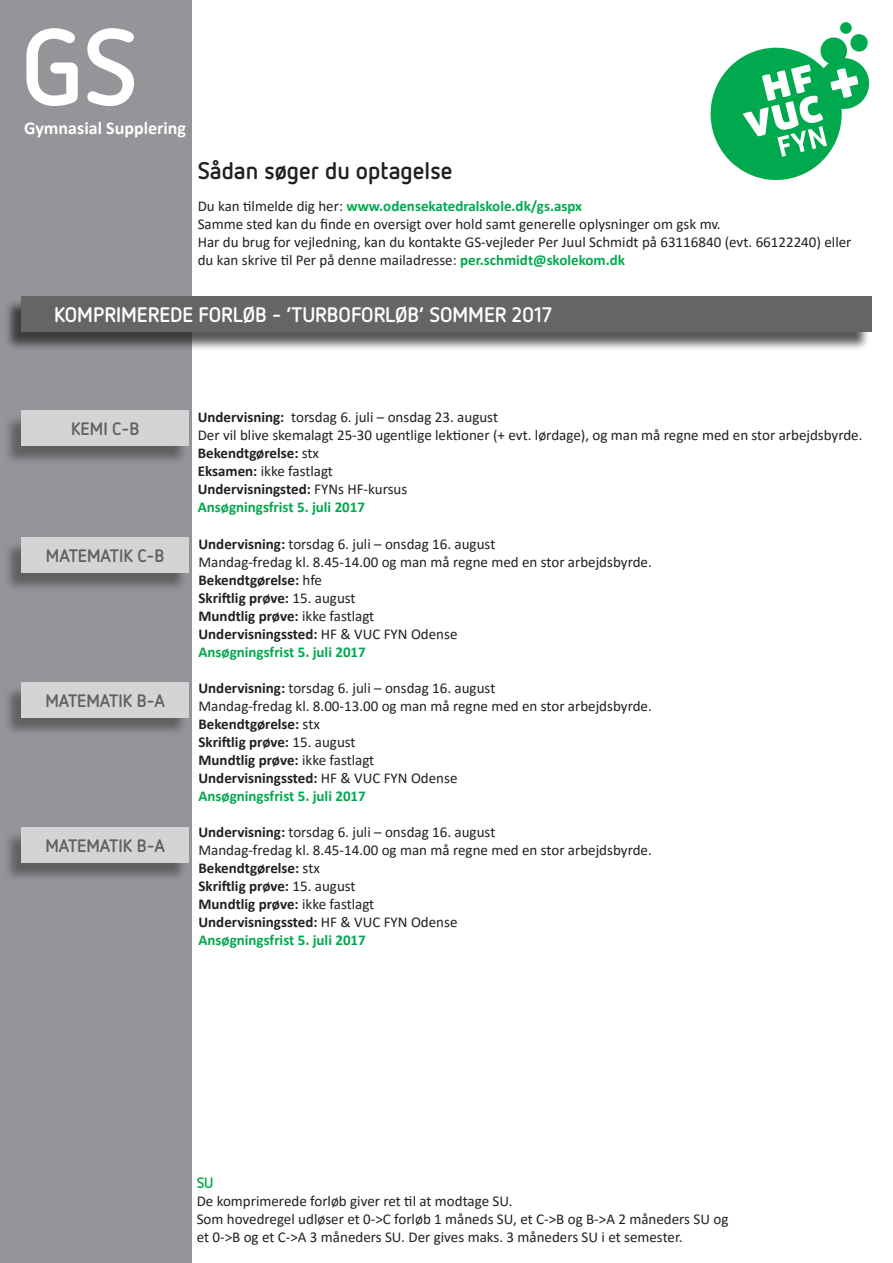
<style>
.page{position:relative;width:893px;height:1263px;background:#fff}
.page>*{position:absolute;margin:0;border:0;box-sizing:border-box;transform-origin:0 0}
.t1{font:700 108px "Netto OT";color:#fff}
.t2{font:700 24px "Netto OT";color:#231f20}
.t3{font:700 21px "Netto OT";color:#fff}
.t4{font:700 18px "Netto OT";color:#3e3e3f}
.t5{font:700 18px "Calibri";color:#fff}
.t6{font:15px/18px "Calibri";color:#231f20}
.t7{font:700 15px "Netto OT";color:#00a94e}
.s1{font-weight:700;color:#00a94e}
.s2{font-weight:700}
</style>
<div class="page">
<div style="left:0;top:0;width:191px;height:1263px;background:#939598"></div>
<div style="left:4px;top:298px;width:866px;height:53px;background:#231f20;opacity:.75"></div>
<div style="left:21px;top:296px;width:851px;height:35px;background:#656568"></div>
<svg style="left:710px;top:22px;width:160px;height:159px"></svg>
<div style="left:3px;top:685px;width:185px;height:52px;background:#231f20;opacity:.75"></div>
<div style="left:21px;top:682px;width:168px;height:35px;background:#d3d4d5"></div>
<div style="left:3px;top:830px;width:185px;height:52px;background:#231f20;opacity:.75"></div>
<div style="left:21px;top:828px;width:168px;height:35px;background:#d3d4d5"></div>
<div style="left:3px;top:540px;width:185px;height:52px;background:#231f20;opacity:.75"></div>
<div style="left:21px;top:537px;width:168px;height:35px;background:#d3d4d5"></div>
<div style="left:3px;top:414px;width:185px;height:52px;background:#231f20;opacity:.75"></div>
<div style="left:21px;top:411px;width:168px;height:35px;background:#d3d4d5"></div>
<h1 class="t1" style="left:21px;top:-1px;width:118px">GS</h1>
<p class="t5" style="left:24px;top:115px;width:163px">Gymnasial Supplering</p>
<h2 class="t2" style="left:198px;top:155px;width:256px">Sådan søger du optagelse</h2>
<p class="t6" style="left:198px;top:197px;width:655px">Du kan tilmelde dig her: <span class="s1">www.odensekatedralskole.dk/gs.aspx<br></span>Samme sted kan du finde en oversigt over hold samt generelle oplysninger om gsk mv.<br>Har du brug for vejledning, kan du kontakte GS-vejleder Per Juul Schmidt på 63116840 (evt. 66122240) eller du kan skrive til Per på denne mailadresse: <span class="s1">per.schmidt@skolekom.dk</span></p>
<h3 class="t3" style="left:54px;top:301px;width:499px">KOMPRIMEREDE FORLØB - ’TURBOFORLØB’ SOMMER 2017</h3>
<p class="t4" style="left:71px;top:418px;width:70px">KEMI C-B</p>
<p class="t6" style="left:198px;top:408px;width:666px"><span class="s2">Undervisning:</span> torsdag 6. juli – onsdag 23. august<br>Der vil blive skemalagt 25-30 ugentlige lektioner (+ evt. lørdage), og man må regne med en stor arbejdsbyrde.<br><span class="s2">Bekendtgørelse:</span> stx<br><span class="s2">Eksamen:</span> ikke fastlagt<br><span class="s2">Undervisningsted:</span> FYNs HF-kursus<br><span class="s1">Ansøgningsfrist 5. juli 2017</span></p>
<p class="t4" style="left:46px;top:544px;width:120px">MATEMATIK C-B</p>
<p class="t4" style="left:45px;top:689px;width:121px">MATEMATIK B-A</p>
<p class="t4" style="left:45px;top:834px;width:121px">MATEMATIK B-A</p>
<p class="t6" style="left:198px;top:534px;width:455px"><span class="s2">Undervisning:</span> torsdag 6. juli – onsdag 16. august<br>Mandag-fredag kl. 8.45-14.00 og man må regne med en stor arbejdsbyrde.<br><span class="s2">Bekendtgørelse:</span> hfe<br><span class="s2">Skriftlig prøve:</span> 15. august<br><span class="s2">Mundtlig prøve:</span> ikke fastlagt<br><span class="s2">Undervisningssted:</span> HF &amp; VUC FYN Odense<br><span class="s1">Ansøgningsfrist 5. juli 2017</span></p>
<p class="t6" style="left:198px;top:678px;width:455px"><span class="s2">Undervisning:</span> torsdag 6. juli – onsdag 16. august<br>Mandag-fredag kl. 8.00-13.00 og man må regne med en stor arbejdsbyrde.<br><span class="s2">Bekendtgørelse:</span> stx<br><span class="s2">Skriftlig prøve:</span> 15. august<br><span class="s2">Mundtlig prøve:</span> ikke fastlagt<br><span class="s2">Undervisningssted:</span> HF &amp; VUC FYN Odense<br><span class="s1">Ansøgningsfrist 5. juli 2017</span></p>
<p class="t6" style="left:198px;top:822px;width:455px"><span class="s2">Undervisning:</span> torsdag 6. juli – onsdag 16. august<br>Mandag-fredag kl. 8.45-14.00 og man må regne med en stor arbejdsbyrde.<br><span class="s2">Bekendtgørelse:</span> stx<br><span class="s2">Skriftlig prøve:</span> 15. august<br><span class="s2">Mundtlig prøve:</span> ikke fastlagt<br><span class="s2">Undervisningssted:</span> HF &amp; VUC FYN Odense<br><span class="s1">Ansøgningsfrist 5. juli 2017</span></p>
<p class="t7" style="left:197px;top:1173px;width:18px">SU</p>
<p class="t6" style="left:197px;top:1192px;width:533px">De komprimerede forløb giver ret til at modtage SU.<br>Som hovedregel udløser et 0-&gt;C forløb 1 måneds SU, et C-&gt;B og B-&gt;A 2 måneders SU og et 0-&gt;B og et C-&gt;A 3 måneders SU. Der gives maks. 3 måneders SU i et semester.</p>
</div>
